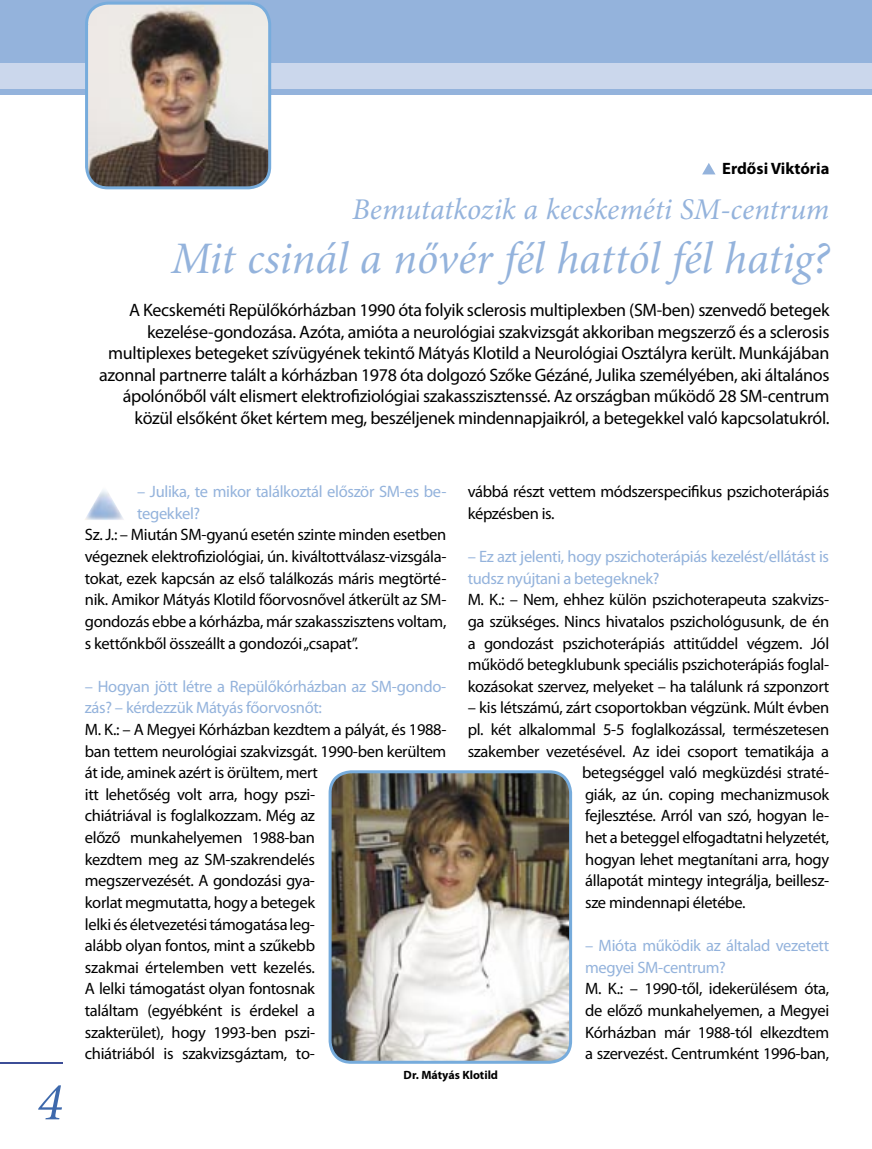
<style>
.page{position:relative;width:872px;height:1149px;background:#fff}
.page>*{position:absolute;margin:0;border:0;box-sizing:border-box;transform-origin:0 0}
.t1{font:italic 54px "Minion Pro";color:#3e69ac}
.t2{font:italic 45px "Minion Pro";letter-spacing:-.01em;color:#94b3dc}
.t3{font:italic 30px "Minion Pro";letter-spacing:-.01em;color:#94b3dc}
.t4{font:18px/21.6px "Myriad Pro";letter-spacing:-.02em;color:#000;text-align:right}
.t5{font:16.5px/21.6px "Myriad Pro";letter-spacing:-.02em;color:#000;text-align:justify}
.t6{font:16.5px/21.6px "Myriad Pro";letter-spacing:-.02em;color:#94b3dc}
.t7{font:700 16.5px "Myriad Pro";color:#000}
.t8{font:700 12px "Myriad Pro";color:#000}
</style>
<div class="page">
<div style="left:0;top:0;width:872px;height:95px;background:#94b3dc"></div>
<div style="left:0;top:63px;width:872px;height:26px;background:#cbd7ec"></div>
<hr style="left:0;top:1061px;width:63px;height:2px;background:#3c4d97">
<svg style="left:702px;top:163px;width:13px;height:11px"></svg>
<img style="left:85px;top:490px;width:39px;height:30px">
<img style="left:328px;top:770px;width:244px;height:293px">
<svg style="left:85px;top:2px;width:186px;height:187px"></svg>
<h1 class="t1" style="left:37px;top:1069px;width:28px">4</h1>
<p class="t7" style="left:722px;top:160px;width:109px">Erdősi Viktória</p>
<h3 class="t3" style="left:352px;top:191px;width:479px">Bemutatkozik a kecskeméti SM-centrum</h3>
<h2 class="t2" style="left:171px;top:232px;width:660px">Mit csinál a nővér fél hattól fél hatig?</h2>
<p class="t4" style="left:99px;top:299px;width:731px">A Kecskeméti Repülőkórházban 1990 óta folyik sclerosis multiplexben (SM-ben) szenvedő betegek kezelése-gondozása. Azóta, amióta a neurológiai szakvizsgát akkoriban megszerző és a sclerosis multiplexes betegeket szívügyének tekintő Mátyás Klotild a Neurológiai Osztályra került. Munkájában azonnal partnerre talált a kórházban 1978 óta dolgozó Szőke Gézáné, Julika személyében, aki általános ápolónőből vált elismert elektrofiziológiai szakasszisztenssé. Az országban működő 28 SM-centrum közül elsőként őket kértem meg, beszéljenek mindennapjaikról, a betegekkel való kapcsolatukról.</p>
<p class="t5" style="left:468px;top:481px;width:363px">vábbá részt vettem módszerspecifikus pszichoterápiás képzésben is.</p>
<p class="t6" style="left:468px;top:546px;width:363px">– Ez azt jelenti, hogy pszichoterápiás kezelést/ellátást is tudsz nyújtani a betegeknek?</p>
<p class="t5" style="left:468px;top:589px;width:363px">M. K.: – Nem, ehhez külön pszichoterapeuta szakvizs&shy;ga szükséges. Nincs hivatalos pszichológusunk, de én a gondozást pszichoterápiás attitűddel végzem. Jól működő betegklubunk speciális pszichoterápiás foglal&shy;kozásokat szervez, melyeket – ha találunk rá szponzort</p>
<p class="t5" style="left:468px;top:697px;width:363px">– kis létszámú, zárt csoportokban végzünk. Múlt évben</p>
<p class="t5" style="left:468px;top:718px;width:363px">pl. két alkalommal 5-5 foglalkozással, természetesen</p>
<p class="t5" style="left:468px;top:740px;width:363px">szakember vezetésével. Az idei csoport tematikája a</p>
<p class="t5" style="left:582px;top:762px;width:248px">betegséggel való megküzdési straté-</p>
<p class="t5" style="left:585px;top:783px;width:245px">giák, az ún. coping mechanizmusok</p>
<p class="t5" style="left:585px;top:805px;width:246px">fejlesztése. Arról van szó, hogyan le-</p>
<p class="t5" style="left:585px;top:826px;width:246px">het a beteggel elfogadtatni helyzetét,</p>
<p class="t5" style="left:585px;top:848px;width:245px">hogyan lehet megtanítani arra, hogy</p>
<p class="t5" style="left:585px;top:870px;width:245px">állapotát mintegy integrálja, beillesz-</p>
<p class="t5" style="left:585px;top:891px;width:162px">sze mindennapi életébe.</p>
<p class="t6" style="left:585px;top:934px;width:245px">– Mióta működik az általad vezetett megyei SM-centrum?</p>
<p class="t5" style="left:585px;top:978px;width:246px">M. K.: – 1990-től, idekerülésem óta, de előző munkahelyemen, a Megyei Kórházban már 1988-tól elkezdtem a szervezést. Centrumként 1996-ban,</p>
<p class="t8" style="left:403px;top:1067px;width:96px">Dr. Mátyás Klotild</p>
<p class="t6" style="left:137px;top:481px;width:311px">– Julika, te mikor találkoztál először SM-es be&shy;tegekkel?</p>
<p class="t5" style="left:85px;top:524px;width:363px">Sz. J.: – Miután SM-gyanú esetén szinte minden esetben végeznek elektrofiziológiai, ún. kiváltottválasz-vizsgála&shy;tokat, ezek kapcsán az első találkozás máris megtörté&shy;nik. Amikor Mátyás Klotild főorvosnővel átkerült az SM&shy;gondozás ebbe a kórházba, már szakasszisztens voltam, s kettőnkből összeállt a gondozói „csapat”.</p>
<p class="t6" style="left:85px;top:675px;width:363px">– Hogyan jött létre a Repülőkórházban az SM-gondo&shy;zás? – kérdezzük Mátyás főorvosnőt:</p>
<p class="t5" style="left:85px;top:718px;width:363px;text-align:left">M. K.: – A Megyei Kórházban kezdtem a pályát, és 1988- ban tettem neurológiai szakvizsgát. 1990-ben kerültem át ide, aminek azért is örültem, mert<br>itt lehetőség volt arra, hogy pszi-<br>chiátriával is foglalkozzam. Még az<br>előző munkahelyemen 1988-ban<br>kezdtem meg az SM-szakren delés<br>megszervezését. A gondozási gya-<br>korlat megmutatta, hogy a betegek<br>lelki és életvezetési támogatása leg-<br>alább olyan fontos, mint a szűkebb<br>szakmai értelemben vett kezelés.<br>A lelki támogatást olyan fontosnak<br>találtam (egyébként is érdekel a<br>szakterület), hogy 1993-ben pszi-<br>chiátriából is szakvizsgáztam, to-</p>
</div>
